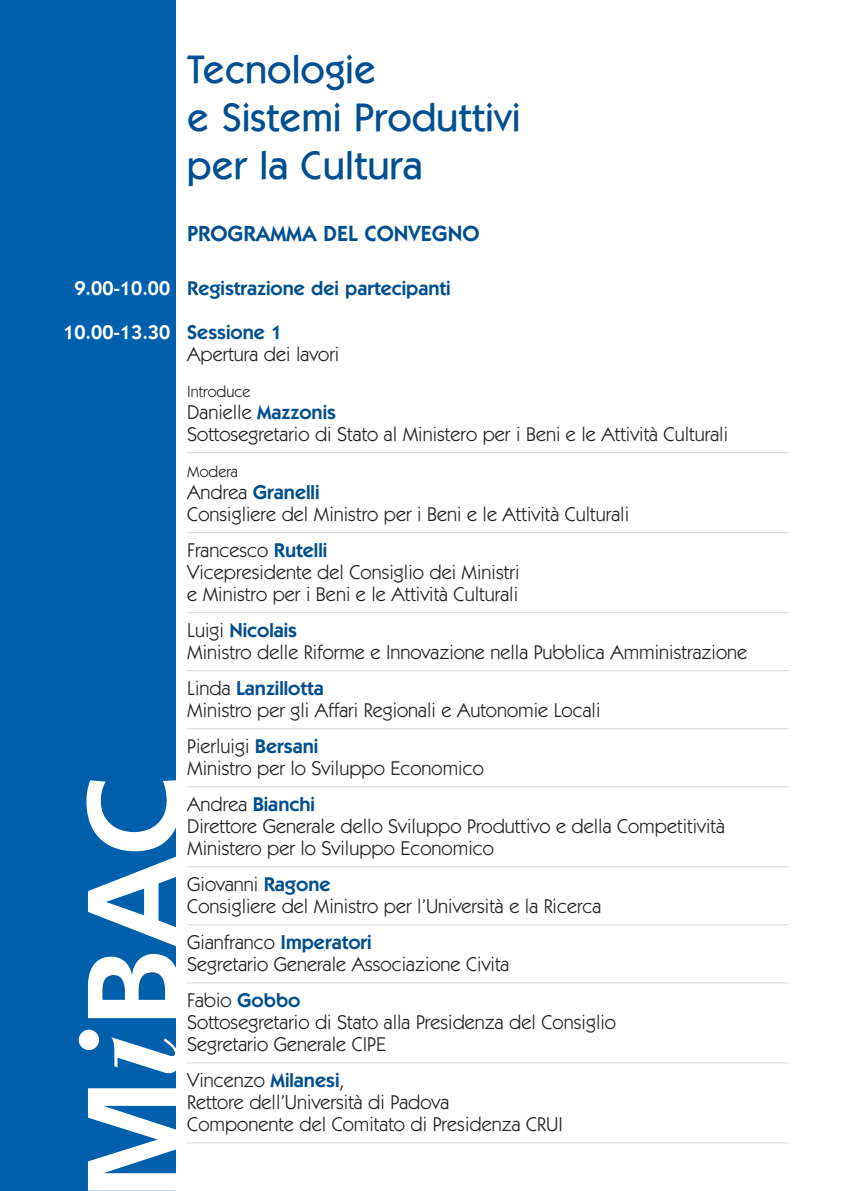
<style>
.page{position:relative;width:851px;height:1191px;background:#fff}
.page>*{position:absolute;margin:0;border:0;box-sizing:border-box;transform-origin:0 0}
.t1{font:500 40px/48px "Itc Kabel";color:#004f90}
.t2{font:600 22px "Itc Kabel";color:#004f90}
.t3{font:20px/22px "Itc Kabel";color:#231f20}
.t4{font:600 20px "Itc Kabel";color:#004f90}
.t5{font:16px "Itc Kabel";color:#231f20}
.s1{color:#fff}
.s2{font-weight:600;color:#fff}
.s3{font-weight:600;color:#004f90}
</style>
<div class="page">
<div style="left:0;top:0;width:176px;height:1191px;background:#0160ac"></div>
<svg style="left:88px;top:1088px;width:88px;height:102px"></svg>
<div style="left:79px;top:1029px;width:20px;height:21px;background:#fff;border-radius:50%"></div>
<svg style="left:88px;top:954px;width:88px;height:64px"></svg>
<svg style="left:86px;top:780px;width:90px;height:167px"></svg>
<svg style="left:111px;top:1037px;width:65px;height:37px"></svg>
<hr style="left:187px;top:452px;width:601px;height:1px;background:#d4d5d7">
<hr style="left:187px;top:532px;width:601px;height:1px;background:#d4d5d7">
<hr style="left:187px;top:612px;width:601px;height:1px;background:#d4d5d7">
<hr style="left:187px;top:670px;width:601px;height:1px;background:#d4d5d7">
<hr style="left:187px;top:728px;width:601px;height:1px;background:#d4d5d7">
<hr style="left:187px;top:786px;width:601px;height:1px;background:#d4d5d7">
<hr style="left:187px;top:866px;width:601px;height:1px;background:#d4d5d7">
<hr style="left:187px;top:924px;width:601px;height:1px;background:#d4d5d7">
<hr style="left:187px;top:982px;width:601px;height:1px;background:#d4d5d7">
<hr style="left:187px;top:1062px;width:601px;height:1px;background:#d4d5d7">
<hr style="left:187px;top:1142px;width:601px;height:1px;background:#d4d5d7">
<p class="t1" style="left:187px;top:49px;width:335px">Tecnologie<br>e Sistemi Produttivi per la Cultura</p>
<p class="t2" style="left:187px;top:226px;width:294px">PROGRAMMA DEL CONVEGNO</p>
<p class="t4" style="left:74px;top:281px;width:377px"><span class="s1">9.00-10.00</span> Registrazione dei partecipanti</p>
<p class="t3" style="left:187px;top:322px;width:154px;text-indent:-124px"><span class="s2">10.00-13.30</span> <span class="s3">Sessione 1<br></span>Apertura dei lavori</p>
<p class="t5" style="left:187px;top:385px;width:65px">Introduce</p>
<p class="t3" style="left:187px;top:402px;width:542px">Danielle <span class="s3">Mazzonis<br></span>Sottosegretario di Stato al Ministero per i Beni e le Attività Culturali</p>
<p class="t5" style="left:187px;top:465px;width:52px">Modera</p>
<p class="t3" style="left:187px;top:482px;width:443px">Andrea <span class="s3">Granelli<br></span>Consigliere del Ministro per i Beni e le Attività Culturali</p>
<p class="t3" style="left:187px;top:540px;width:333px">Francesco <span class="s3">Rutelli<br></span>Vicepresidente del Consiglio dei Ministri e Ministro per i Beni e le Attività Culturali</p>
<p class="t3" style="left:187px;top:620px;width:561px">Luigi <span class="s3">Nicolais<br></span>Ministro delle Riforme e Innovazione nella Pubblica Amministrazione</p>
<p class="t3" style="left:187px;top:678px;width:414px">Linda <span class="s3">Lanzillotta<br></span>Ministro per gli Affari Regionali e Autonomie Locali</p>
<p class="t3" style="left:187px;top:736px;width:298px">Pierluigi <span class="s3">Bersani<br></span>Ministro per lo Sviluppo Economico</p>
<p class="t3" style="left:187px;top:794px;width:539px">Andrea <span class="s3">Bianchi<br></span>Direttore Generale dello Sviluppo Produttivo e della Competitività<br>Ministero per lo Sviluppo Economico</p>
<p class="t3" style="left:187px;top:874px;width:416px">Giovanni <span class="s3">Ragone<br></span>Consigliere del Ministro per l’Università e la Ricerca</p>
<p class="t3" style="left:187px;top:932px;width:324px">Gianfranco <span class="s3">Imperatori<br></span>Segretario Generale Associazione Civita</p>
<p class="t3" style="left:187px;top:990px;width:430px">Fabio <span class="s3">Gobbo<br></span>Sottosegretario di Stato alla Presidenza del Consiglio<br>Segretario Generale CIPE</p>
<p class="t3" style="left:187px;top:1070px;width:377px">Vincenzo <span class="s3">Milanesi</span>,<br>Rettore dell’Università di Padova<br>Componente del Comitato di Presidenza CRUI</p>
</div>
